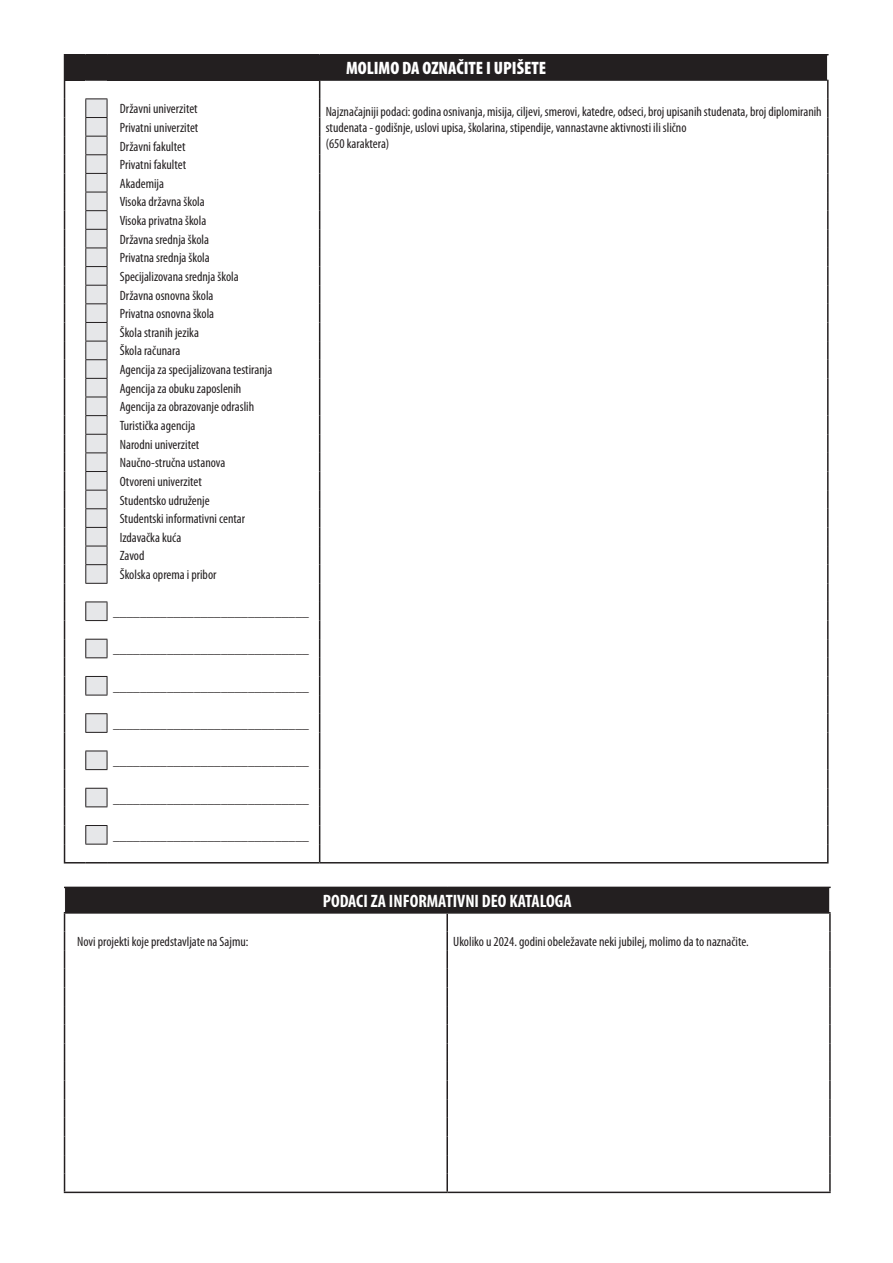
<style>
.page{position:relative;width:893px;height:1263px;background:#fff}
.page>*{position:absolute;margin:0;border:0;box-sizing:border-box;transform-origin:0 0}
.t1{font:700 condensed 18px "Myriad Pro";color:#fff}
.t2{font:900 condensed 18px "Myriad Pro";color:#fff}
.t3{font:condensed 13.5px/18.6px "Myriad Pro";color:#231f20}
.t4{font:13.5px "Minion Pro";color:#231f20}
</style>
<div class="page">
<div style="left:65px;top:55px;width:763px;height:25px;background:#231f20"></div>
<hr style="left:64px;top:54px;width:22px;height:2px;background:#231f20">
<hr style="left:86px;top:54px;width:21px;height:2px;background:#231f20">
<hr style="left:107px;top:54px;width:213px;height:2px;background:#231f20">
<hr style="left:320px;top:54px;width:509px;height:2px;background:#231f20">
<svg style="left:827px;top:81px;width:2px;height:781px;background:#5a5757"></svg>
<hr style="left:827px;top:56px;width:2px;height:24px;background:#fff">
<hr style="left:107px;top:80px;width:213px;height:1px;background:#231f20">
<hr style="left:320px;top:80px;width:509px;height:1px;background:#231f20">
<svg style="left:319px;top:81px;width:1px;height:781px"></svg>
<hr style="left:107px;top:862px;width:213px;height:1px;background:#231f20">
<hr style="left:320px;top:862px;width:509px;height:1px;background:#231f20">
<svg style="left:64px;top:56px;width:44px;height:807px"></svg>
<div style="left:65px;top:887px;width:765px;height:26px;background:#231f20"></div>
<hr style="left:64px;top:887px;width:383px;height:1px;background:#231f20">
<hr style="left:447px;top:887px;width:384px;height:1px;background:#231f20">
<hr style="left:829px;top:888px;width:2px;height:24px;background:#fff">
<svg style="left:446px;top:914px;width:2px;height:277px"></svg>
<hr style="left:64px;top:912px;width:383px;height:2px;background:#231f20">
<hr style="left:447px;top:912px;width:384px;height:2px;background:#231f20">
<svg style="left:64px;top:888px;width:1px;height:303px"></svg>
<svg style="left:829px;top:914px;width:2px;height:277px"></svg>
<hr style="left:64px;top:1191px;width:383px;height:2px;background:#231f20">
<hr style="left:447px;top:1191px;width:384px;height:2px;background:#231f20">
<h1 class="t2" style="left:346px;top:58px;width:202px">MOLIMO DA OZNAČITE I UPIŠETE</h1>
<p class="t3" style="left:120px;top:100px;width:79px">Državni univerzitet</p>
<p class="t3" style="left:326px;top:103px;width:498px;line-height:16.2px">Najznačajniji podaci: godina osnivanja, misija, ciljevi, smerovi, katedre, odseci, broj upisanih studenata, broj diplomiranih studenata - godišnje, uslovi upisa, školarina, stipendije, vannastavne aktivnosti ili slično<br>(650 karaktera)</p>
<p class="t3" style="left:120px;top:118px;width:154px">Privatni univerzitet<br>Državni fakultet<br>Privatni fakultet<br>Akademija<br>Visoka državna škola<br>Visoka privatna škola<br>Državna srednja škola<br>Privatna srednja škola<br>Specijalizovana srednja škola<br>Državna osnovna škola<br>Privatna osnovna škola<br>Škola stranih jezika<br>Škola računara<br>Agencija za specijalizovana testiranja<br>Agencija za obuku zaposlenih<br>Agencija za obrazovanje odraslih<br>Turistička agencija<br>Narodni univerzitet<br>Naučno-stručna ustanova<br>Otvoreni univerzitet<br>Studentsko udruženje<br>Studentski informativni centar<br>Izdavačka kuća<br>Zavod<br>Školska oprema i pribor</p>
<p class="t4" style="left:113px;top:603px;width:197px">_____________________________</p>
<p class="t4" style="left:113px;top:640px;width:197px">_____________________________</p>
<p class="t4" style="left:113px;top:677px;width:197px">_____________________________</p>
<p class="t4" style="left:113px;top:715px;width:197px">_____________________________</p>
<p class="t4" style="left:113px;top:752px;width:197px">_____________________________</p>
<p class="t4" style="left:113px;top:789px;width:197px">_____________________________</p>
<p class="t4" style="left:113px;top:826px;width:197px">_____________________________</p>
<h1 class="t1" style="left:323px;top:891px;width:250px">PODACI ZA INFORMATIVNI DEO KATALOGA</h1>
<p class="t3" style="left:77px;top:932px;width:173px">Novi projekti koje predstavljate na Sajmu:</p>
<p class="t3" style="left:453px;top:932px;width:297px">Ukoliko u 2024. godini obeležavate neki jubilej, molimo da to naznačite.</p>
</div>
